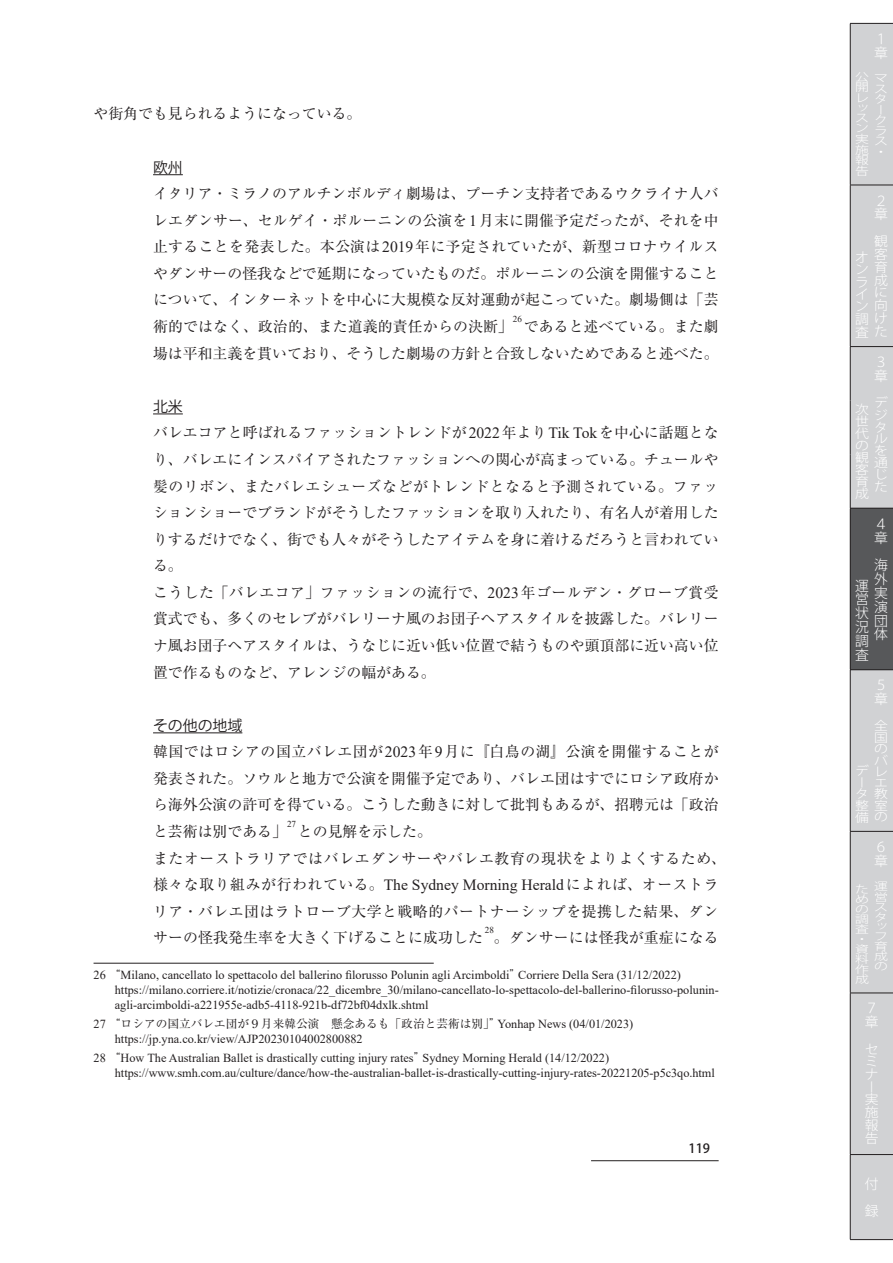
<style>
.page{position:relative;width:893px;height:1263px;background:#fff}
.page>*{position:absolute;margin:0;border:0;box-sizing:border-box;transform-origin:0 0}
.t1{font:14.85px/26.5px "Ryumin Pro";color:#231f20;text-align:justify}
.t2{font:14.85px/26.5px "Ryumin Pro";letter-spacing:.03em;color:#231f20}
.t3{font:14.85px "Koz Go Pro";color:#231f20}
.t4{font:300 13.8px/13.8px "Koz Go Pro";color:#fff}
.t5{font:300 13.2px/12.9px "Koz Go Pro";color:#fff;text-align:right;scale:1.05 1}
.t6{font:500 12.75px "Koz Go Pro";color:#231f20}
.t7{font:300 12.45px/12px "Koz Go Pro";color:#fff;text-align:justify;scale:1.11 1}
.t8{font:12.3px/14.9px "Times New Roman";color:#231f20}
.t9{font:300 12px/11.4px "Koz Go Pro";color:#fff;text-align:right;scale:1.15 1}
.t10{font:11.7px "Ryumin Pro";color:#231f20}
.t11{font:300 11.1px/10.5px "Koz Go Pro";color:#fff;text-align:justify;scale:1.25 1}
.t12{font:300 10.5px/10.1px "Koz Go Pro";color:#fff;scale:1.32 1}
.t13{font:9.15px "Times New Roman";color:#231f20}
.s1{font-family:"Times New Roman";font-size:15.6px}
.s2{font-family:"Ryumin Pro";font-size:11.7px}
.s3{font-family:"Times New Roman";font-size:12.3px}
</style>
<div class="page">
<hr style="left:591px;top:1160px;width:128px;height:1px;background:#231f20">
<hr style="left:153px;top:174px;width:30px;height:1px;background:#231f20">
<hr style="left:153px;top:414px;width:30px;height:1px;background:#231f20">
<hr style="left:153px;top:732px;width:89px;height:1px;background:#231f20">
<hr style="left:94px;top:963px;width:340px;height:1px;background:#231f20">
<div style="left:851px;top:24px;width:42px;height:1215px;background:#d1d2d4"></div>
<div style="left:850px;top:508px;width:43px;height:162px;background:#57585a"></div>
<hr style="left:850px;top:508px;width:43px;height:1px;background:#231f20">
<hr style="left:850px;top:669px;width:43px;height:1px;background:#231f20">
<hr style="left:850px;top:831px;width:43px;height:1px;background:#231f20">
<hr style="left:850px;top:993px;width:43px;height:1px;background:#231f20">
<hr style="left:850px;top:1154px;width:43px;height:1px;background:#231f20">
<hr style="left:850px;top:185px;width:43px;height:1px;background:#231f20">
<hr style="left:850px;top:346px;width:43px;height:1px;background:#231f20">
<hr style="left:850px;top:24px;width:1px;height:161px;background:#231f20">
<hr style="left:850px;top:185px;width:1px;height:161px;background:#231f20">
<hr style="left:850px;top:508px;width:1px;height:161px;background:#231f20">
<hr style="left:850px;top:670px;width:1px;height:161px;background:#231f20">
<hr style="left:850px;top:831px;width:1px;height:162px;background:#231f20">
<hr style="left:850px;top:993px;width:1px;height:161px;background:#231f20">
<hr style="left:850px;top:1155px;width:1px;height:84px;background:#231f20">
<hr style="left:850px;top:23px;width:43px;height:1px;background:#231f20">
<hr style="left:850px;top:1239px;width:43px;height:1px;background:#231f20">
<hr style="left:850px;top:347px;width:1px;height:53px;background:#231f20">
<hr style="left:850px;top:400px;width:1px;height:54px;background:#231f20">
<hr style="left:850px;top:454px;width:1px;height:54px;background:#231f20">
<p class="t1" style="left:94px;top:100px;width:269px">や街角でも見られるようになっている。</p>
<p class="t3" style="left:153px;top:157px;width:31px">欧州</p>
<p class="t1" style="left:153px;top:179px;width:567px">イタリア・ミラノのアルチンボルディ劇場は、プーチン支持者であるウクライナ人バレエダンサー、セルゲイ・ポルーニンの公演を<span class="s1">1</span>月末に開催予定だったが、それを中止することを発表した。本公演は<span class="s1">2019</span>年に予定されていたが、新型コロナウイルスやダンサーの怪我などで延期になっていたものだ。ポルーニンの公演を開催することについて、インターネットを中心に大規模な反対運動が起こっていた。劇場側は「芸術的ではなく、政治的、また道義的責任からの決断」</p>
<p class="t13" style="left:513px;top:312px;width:11px">26</p>
<p class="t1" style="left:153px;top:312px;width:567px;text-align:right">であると述べている。また劇<br>場は平和主義を貫いており、そうした劇場の方針と合致しないためであると述べた。</p>
<p class="t3" style="left:153px;top:397px;width:31px">北米</p>
<p class="t1" style="left:153px;top:418px;width:567px;text-align:left">バレエコアと呼ばれるファッショントレンドが<span class="s1">2022</span>年より<span class="s1">Tik Tok</span>を中心に話題となり、バレエにインスパイアされたファッションへの関心が高まっている。チュールや髪のリボン、またバレエシューズなどがトレンドとなると予測されている。ファッションショーでブランドがそうしたファッションを取り入れたり、有名人が着用したりするだけでなく、街でも人々がそうしたアイテムを身に着けるだろうと言われている。<br>こうした「バレエコア」ファッションの流行で、<span class="s1">2023</span>年ゴールデン・グローブ賞受賞式でも、多くのセレブがバレリーナ風のお団子ヘアスタイルを披露した。バレリーナ風お団子ヘアスタイルは、うなじに近い低い位置で結うものや頭頂部に近い高い位置で作るものなど、アレンジの幅がある。</p>
<p class="t3" style="left:153px;top:716px;width:91px">その他の地域</p>
<p class="t1" style="left:153px;top:737px;width:567px">韓国ではロシアの国立バレエ団が<span class="s1">2023</span>年<span class="s1">9</span>月に『白鳥の湖』公演を開催することが発表された。ソウルと地方で公演を開催予定であり、バレエ団はすでにロシア政府から海外公演の許可を得ている。こうした動きに対して批判もあるが、招聘元は「政治と芸術は別である」</p>
<p class="t13" style="left:287px;top:817px;width:11px">27</p>
<p class="t2" style="left:153px;top:817px;width:575px;text-indent:145px">との見解を示した。<br>またオーストラリアではバレエダンサーやバレエ教育の現状をよりよくするため、様々な取り組みが行われている。<span class="s1">The Sydney Morning Herald</span>によれば、オーストラリア・バレエ団はラトローブ大学と戦略的パートナーシップを提携した結果、ダンサーの怪我発生率を大きく下げることに成功した</p>
<p class="t13" style="left:485px;top:923px;width:11px">28</p>
<p class="t1" style="left:494px;top:923px;width:226px">。ダンサーには怪我が重症になる</p>
<p class="t8" style="left:115px;top:967px;width:606px;text-indent:-21px">26 <span class="s2">“</span>Milano, cancellato lo spettacolo del ballerino filorusso Polunin agli Arcimboldi<span class="s2">”</span>Corriere Della Sera (31/12/2022) https://milano.corriere.it/notizie/cronaca/22_dicembre_30/milano-cancellato-lo-spettacolo-del-ballerino-filorusso-polunin&shy;agli-arcimboldi-a221955e-adb5-4118-921b-df72bf04dxlk.shtml</p>
<p class="t10" style="left:94px;top:1014px;width:541px"><span class="s3">27</span> “ロシアの国立バレエ団が９月来韓公演　懸念あるも「政治と芸術は別」”<span class="s3">Yonhap News (04/01/2023)</span></p>
<p class="t8" style="left:94px;top:1028px;width:517px;line-height:19.2px;text-indent:21px">https://jp.yna.co.kr/view/AJP20230104002800882<br>28 <span class="s2">“</span>How The Australian Ballet is drastically cutting injury rates<span class="s2">”</span>Sydney Morning Herald (14/12/2022)</p>
<p class="t8" style="left:115px;top:1065px;width:602px">https://www.smh.com.au/culture/dance/how-the-australian-ballet-is-drastically-cutting-injury-rates-20221205-p5c3qo.html</p>
<p class="t6" style="left:689px;top:1140px;width:23px">119</p>
<p class="t4" style="left:874px;top:32px;width:15px">１章</p>
<p class="t11" style="left:855px;top:71px;width:12px">公開レッスン実施報告</p>
<p class="t11" style="left:874px;top:73px;width:12px;text-align:left">マスタークラス・</p>
<p class="t4" style="left:874px;top:194px;width:15px">２章</p>
<p class="t5" style="left:855px;top:235px;width:33px">観<br>客<br>育<br>成<br>に<br>向<br>け<br>査た</p>
<p class="t5" style="left:855px;top:251px;width:14px;line-height:12.5px;text-align:justify">オンライン調</p>
<p class="t4" style="left:874px;top:355px;width:15px">３章</p>
<p class="t7" style="left:855px;top:403px;width:14px">次世代の観客育成</p>
<p class="t7" style="left:874px;top:397px;width:14px;text-align:left">デジタルを通じた</p>
<p class="t4" style="left:874px;top:517px;width:15px">４章</p>
<p class="t4" style="left:874px;top:558px;width:15px;text-align:justify">海外実演団体</p>
<p class="t4" style="left:855px;top:579px;width:15px;text-align:justify">運営状況調査</p>
<p class="t4" style="left:874px;top:678px;width:15px">５章</p>
<p class="t9" style="left:855px;top:720px;width:30px">全<br>国<br>の<br>バ<br>デレエ<br>教<br>室<br>の</p>
<p class="t9" style="left:855px;top:777px;width:13px;text-align:left">ータ整備</p>
<p class="t4" style="left:874px;top:840px;width:15px">６章</p>
<p class="t12" style="left:855px;top:884px;width:12px">ための調査・資料作成</p>
<p class="t12" style="left:874px;top:882px;width:12px">運営スタッフ育成の</p>
<p class="t4" style="left:865px;top:1001px;width:15px">７章</p>
<p class="t5" style="left:865px;top:1043px;width:14px;text-align:left">セミナー実施報告</p>
<p class="t4" style="left:865px;top:1170px;width:15px;line-height:27.6px">付録</p>
</div>
